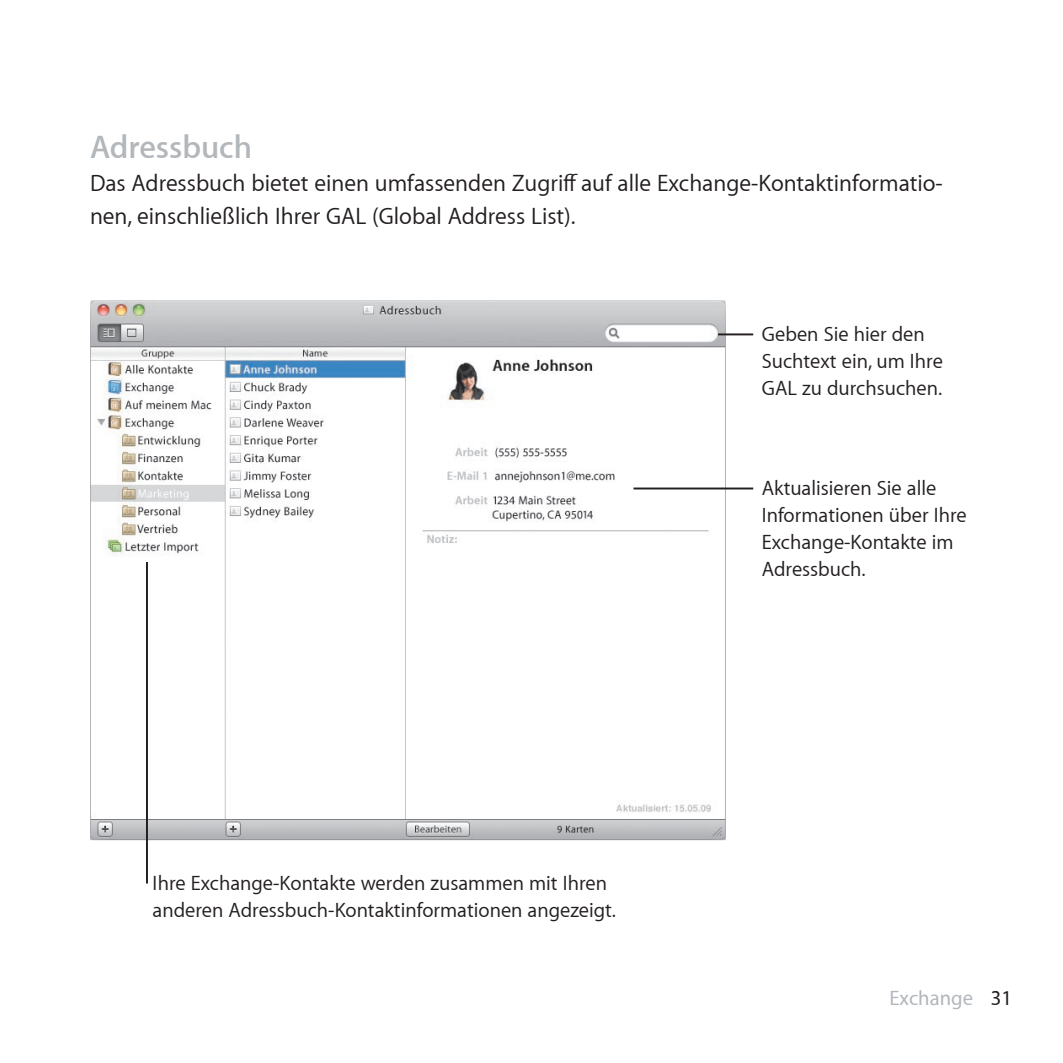
<style>
.page{position:relative;width:1063px;height:1063px;background:#fff}
.page>*{position:absolute;margin:0;border:0;box-sizing:border-box;transform-origin:0 0}
.t1{font:600 33px "Myriad Set";color:#b2b7bb}
.t2{font:24px/33px "Myriad Set Text";color:#231f20}
.t3{font:21px/27px "Myriad Set Text";color:#231f20}
.t4{font:500 21px "Myriad Set";color:#b2b7bb}
.s1{color:#231f20}
</style>
<div class="page">
<img style="left:90px;top:301px;width:636px;height:540px">
<hr style="left:146px;top:562px;width:2px;height:322px;background:#231f20">
<hr style="left:634px;top:488px;width:119px;height:1px;background:#231f20">
<hr style="left:718px;top:333px;width:35px;height:2px;background:#231f20">
<h1 class="t1" style="left:90px;top:126px;width:164px">Adressbuch</h1>
<p class="t2" style="left:90px;top:166px;width:854px">Das Adressbuch bietet einen umfassenden Zugriff auf alle Exchange-Kontaktinformatio&shy;nen, einschließlich Ihrer GAL (Global Address List).</p>
<p class="t3" style="left:762px;top:320px;width:183px">Geben Sie hier den<br>Suchtext ein, um Ihre<br>GAL zu durchsuchen.</p>
<p class="t3" style="left:153px;top:869px;width:465px">Ihre Exchange-Kontakte werden zusammen mit Ihren anderen Adressbuch-Kontaktinformationen angezeigt.</p>
<p class="t3" style="left:762px;top:474px;width:206px">Aktualisieren Sie alle<br>Informationen über Ihre<br>Exchange-Kontakte im<br>Adressbuch.</p>
<p class="t4" style="left:889px;top:985px;width:124px">Exchange <span class="s1">31</span></p>
</div>
